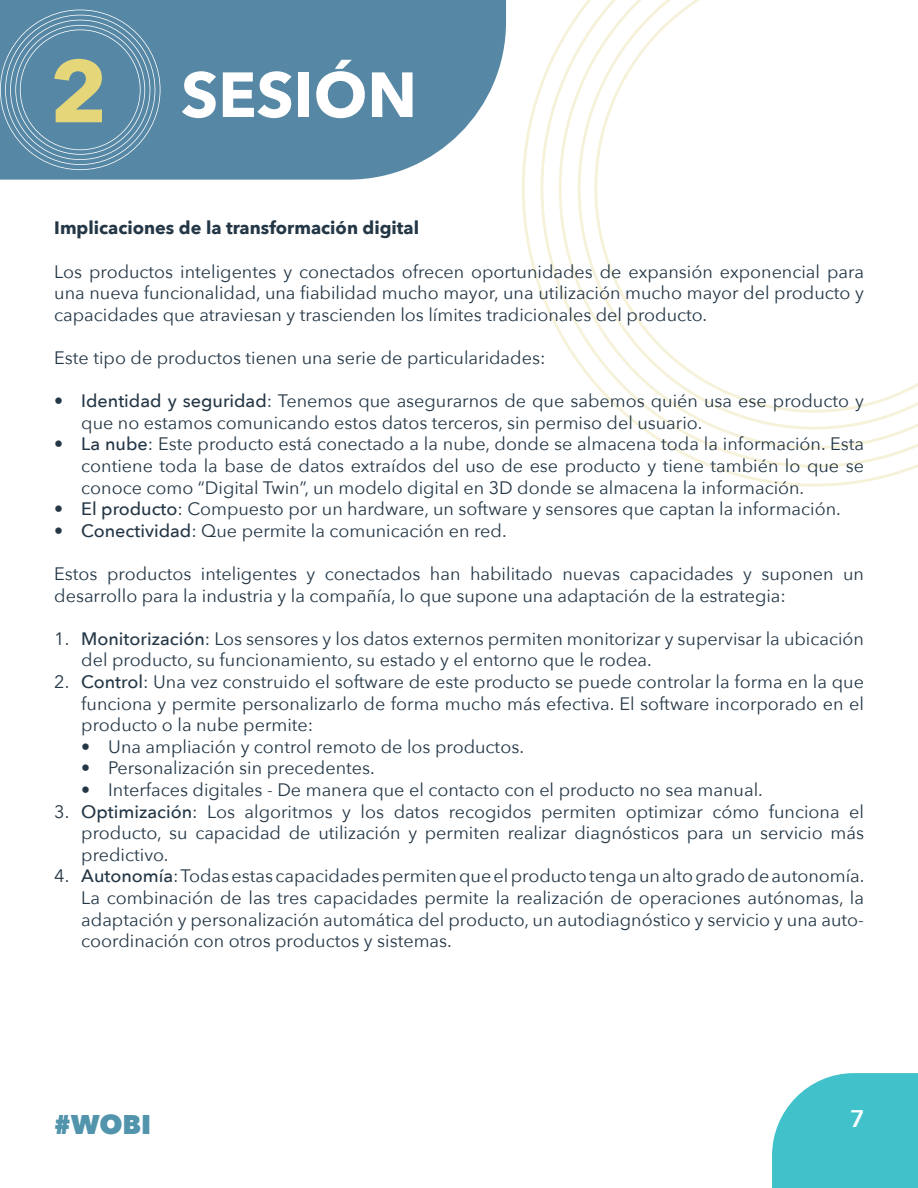
<style>
.page{position:relative;width:918px;height:1188px;background:#fff}
.page>*{position:absolute;margin:0;border:0;box-sizing:border-box;transform-origin:0 0}
.t1{font:700 87.3px "Avenir Next";color:#e6d67a;scale:1.04 1}
.t2{font:700 63px "Avenir Next";color:#fff}
.t3{font:800 27px "Avenir Next";color:#5294ac}
.t4{font:600 24px "Avenir Next";color:#fff}
.t5{font:18px/21.6px "Avenir Next";color:#243746;text-align:justify}
.t6{font:700 18px "Avenir Next";color:#243746}
.s1{font-weight:500}
</style>
<div class="page">
<svg style="left:772px;top:1073px;width:146px;height:115px;background:#52c7ce"></svg>
<svg style="left:161px;top:0;width:345px;height:180px;background:#6290ab"></svg>
<svg style="left:0;top:0;width:161px;height:180px;background:#608faa"></svg>
<svg style="left:522px;top:83px;width:393px;height:404px"></svg>
<svg style="left:541px;top:43px;width:377px;height:425px"></svg>
<svg style="left:559px;top:13px;width:359px;height:436px"></svg>
<svg style="left:578px;top:0;width:340px;height:430px"></svg>
<svg style="left:594px;top:0;width:324px;height:413px"></svg>
<h1 class="t1" style="left:49px;top:38px;width:58px">2</h1>
<h2 class="t2" style="left:181px;top:56px;width:238px">SESIÓN</h2>
<p class="t6" style="left:54px;top:217px;width:366px">Implicaciones de la transformación digital</p>
<p class="t5" style="left:54px;top:261px;width:811px">Los productos inteligentes y conectados ofrecen oportunidades de expansión exponencial para una nueva funcionalidad, una fiabilidad mucho mayor, una utilización mucho mayor del producto y capacidades que atraviesan y trascienden los límites tradicionales del producto.</p>
<p class="t5" style="left:54px;top:347px;width:493px">Este tipo de productos tienen una serie de particularidades:</p>
<p class="t5" style="left:81px;top:390px;width:784px;text-indent:-27px">• <span class="s1">Identidad y seguridad</span>: Tenemos que asegurarnos de que sabemos quién usa ese producto y que no estamos comunicando estos datos terceros, sin permiso del usuario.</p>
<p class="t5" style="left:81px;top:433px;width:784px;text-indent:-27px">• <span class="s1">La nube</span>: Este producto está conectado a la nube, donde se almacena toda la información. Esta contiene toda la base de datos extraídos del uso de ese producto y tiene también lo que se conoce como “Digital Twin”, un modelo digital en 3D donde se almacena la información.</p>
<p class="t5" style="left:54px;top:498px;width:788px">• <span class="s1">El producto</span>: Compuesto por un hardware, un software y sensores que captan la información.</p>
<p class="t5" style="left:54px;top:520px;width:454px">• <span class="s1">Conectividad</span>: Que permite la comunicación en red.</p>
<p class="t5" style="left:54px;top:563px;width:811px">Estos productos inteligentes y conectados han habilitado nuevas capacidades y suponen un desarrollo para la industria y la compañía, lo que supone una adaptación de la estrategia:</p>
<p class="t5" style="left:81px;top:628px;width:784px;text-indent:-27px">1. <span class="s1">Monitorización</span>: Los sensores y los datos externos permiten monitorizar y supervisar la ubicación del producto, su funcionamiento, su estado y el entorno que le rodea.</p>
<p class="t5" style="left:81px;top:671px;width:784px;text-indent:-27px">2. <span class="s1">Control</span>: Una vez construido el software de este producto se puede controlar la forma en la que funciona y permite personalizarlo de forma mucho más efectiva. El software incorporado en el producto o la nube permite:</p>
<p class="t5" style="left:81px;top:736px;width:444px">• Una ampliación y control remoto de los productos.</p>
<p class="t5" style="left:81px;top:757px;width:295px">• Personalización sin precedentes.</p>
<p class="t5" style="left:81px;top:779px;width:683px">• Interfaces digitales - De manera que el contacto con el producto no sea manual.</p>
<p class="t5" style="left:81px;top:801px;width:784px;text-indent:-27px">3. <span class="s1">Optimización</span>: Los algoritmos y los datos recogidos permiten optimizar cómo funciona el producto, su capacidad de utilización y permiten realizar diagnósticos para un servicio más predictivo.</p>
<p class="t5" style="left:81px;top:865px;width:785px;text-indent:-27px">4. <span class="s1">Autonomía</span>: Todas estas capacidades permiten que el producto tenga un alto grado de autonomía.<br>La combinación de las tres capacidades permite la realización de operaciones autónomas, la adaptación y personalización automática del producto, un autodiagnóstico y servicio y una auto&shy;coordinación con otros productos y sistemas.</p>
<h3 class="t3" style="left:54px;top:1108px;width:99px">#WOBI</h3>
<h3 class="t4" style="left:850px;top:1104px;width:16px">7</h3>
</div>
